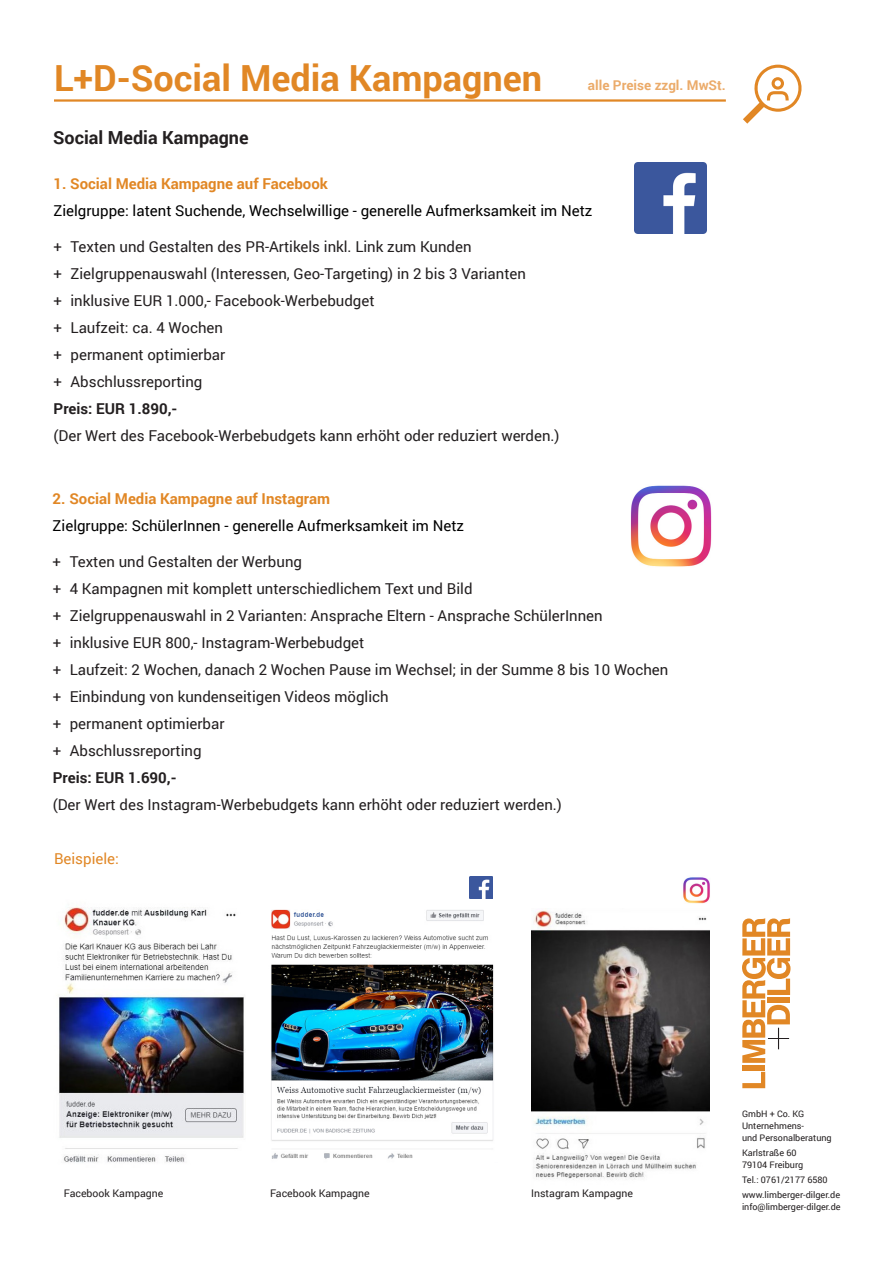
<style>
.page{position:relative;width:893px;height:1263px;background:#fff}
.page>*{position:absolute;margin:0;border:0;box-sizing:border-box;transform-origin:0 0}
.t1{font:700 36px "Roboto";color:#e18725}
.t2{font:700 18px "Roboto";color:#231f20}
.t3{font:15px/27px "Roboto";color:#231f20}
.t4{font:15px "Roboto";color:#000}
.t5{font:700 15px "Roboto";color:#e18725}
.t6{font:700 15px "Roboto";color:#231f20}
.t7{font:15px "Roboto";color:#e18725}
.t8{font:700 13.5px "Roboto";color:#ebab6a}
.t9{font:10.5px "Roboto";color:#231f20}
.t10{font:9px/12px "Roboto";color:#231f20}
</style>
<div class="page">
<svg style="left:742px;top:1072px;width:23px;height:16px"></svg>
<div style="left:742px;top:1065px;width:23px;height:5px;background:#e18725"></div>
<svg style="left:742px;top:918px;width:48px;height:145px"></svg>
<hr style="left:54px;top:99px;width:672px;height:3px;background:#e18725">
<svg style="left:743px;top:65px;width:58px;height:59px"></svg>
<img style="left:532px;top:910px;width:178px;height:270px">
<img style="left:59px;top:907px;width:185px;height:256px">
<img style="left:271px;top:909px;width:223px;height:250px">
<img style="left:470px;top:877px;width:22px;height:22px">
<img style="left:683px;top:877px;width:27px;height:26px">
<img style="left:634px;top:162px;width:72px;height:72px">
<img style="left:630px;top:485px;width:82px;height:82px">
<h1 class="t1" style="left:54px;top:53px;width:490px">L+D-Social Media Kampagnen</h1>
<p class="t8" style="left:588px;top:76px;width:139px">alle Preise zzgl. MwSt.</p>
<p class="t2" style="left:53px;top:125px;width:197px">Social Media Kampagne</p>
<p class="t5" style="left:54px;top:173px;width:276px">1. Social Media Kampagne auf Facebook</p>
<p class="t4" style="left:54px;top:200px;width:540px">Zielgruppe: latent Suchende, Wechselwillige - generelle Aufmerksamkeit im Netz</p>
<p class="t3" style="left:54px;top:233px;width:474px">+ Texten und Gestalten des PR-Artikels inkl. Link zum Kunden<br>+ Zielgruppenauswahl (Interessen, Geo-Targeting) in 2 bis 3 Varianten + inklusive EUR 1.000,- Facebook-Werbebudget<br>+ Laufzeit: ca. 4 Wochen<br>+ permanent optimierbar<br>+ Abschlussreporting</p>
<p class="t6" style="left:54px;top:398px;width:125px">Preis: EUR 1.890,-</p>
<p class="t3" style="left:54px;top:422px;width:508px">(Der Wert des Facebook-Werbebudgets kann erhöht oder reduziert werden.)</p>
<p class="t5" style="left:53px;top:488px;width:279px">2. Social Media Kampagne auf Instagram</p>
<p class="t4" style="left:53px;top:515px;width:413px">Zielgruppe: SchülerInnen - generelle Aufmerksamkeit im Netz</p>
<p class="t3" style="left:53px;top:548px;width:617px">+ Texten und Gestalten der Werbung<br>+ 4 Kampagnen mit komplett unterschiedlichem Text und Bild<br>+ Zielgruppenauswahl in 2 Varianten: Ansprache Eltern - Ansprache SchülerInnen<br>+ inklusive EUR 800,- Instagram-Werbebudget<br>+ Laufzeit: 2 Wochen, danach 2 Wochen Pause im Wechsel; in der Summe 8 bis 10 Wochen + Einbindung von kundenseitigen Videos möglich<br>+ permanent optimierbar<br>+ Abschlussreporting</p>
<p class="t6" style="left:53px;top:767px;width:125px">Preis: EUR 1.690,-</p>
<p class="t3" style="left:53px;top:791px;width:511px">(Der Wert des Instagram-Werbebudgets kann erhöht oder reduziert werden.)</p>
<p class="t7" style="left:54px;top:848px;width:66px">Beispiele:</p>
<p class="t9" style="left:64px;top:1186px;width:101px">Facebook Kampagne</p>
<p class="t9" style="left:270px;top:1186px;width:101px">Facebook Kampagne</p>
<p class="t9" style="left:531px;top:1186px;width:103px">Instagram Kampagne</p>
<p class="t10" style="left:742px;top:1107px;width:91px">GmbH + Co. KG<br>Unternehmens-<br>und Personalberatung</p>
<p class="t10" style="left:742px;top:1146px;width:63px">Karlstraße 60<br>79104 Freiburg</p>
<p class="t10" style="left:742px;top:1171px;width:100px;line-height:15px">Tel.: 0761/2177 6580 www.limberger-dilger.de</p>
<p class="t10" style="left:742px;top:1200px;width:100px">info@limberger-dilger.de</p>
</div>
